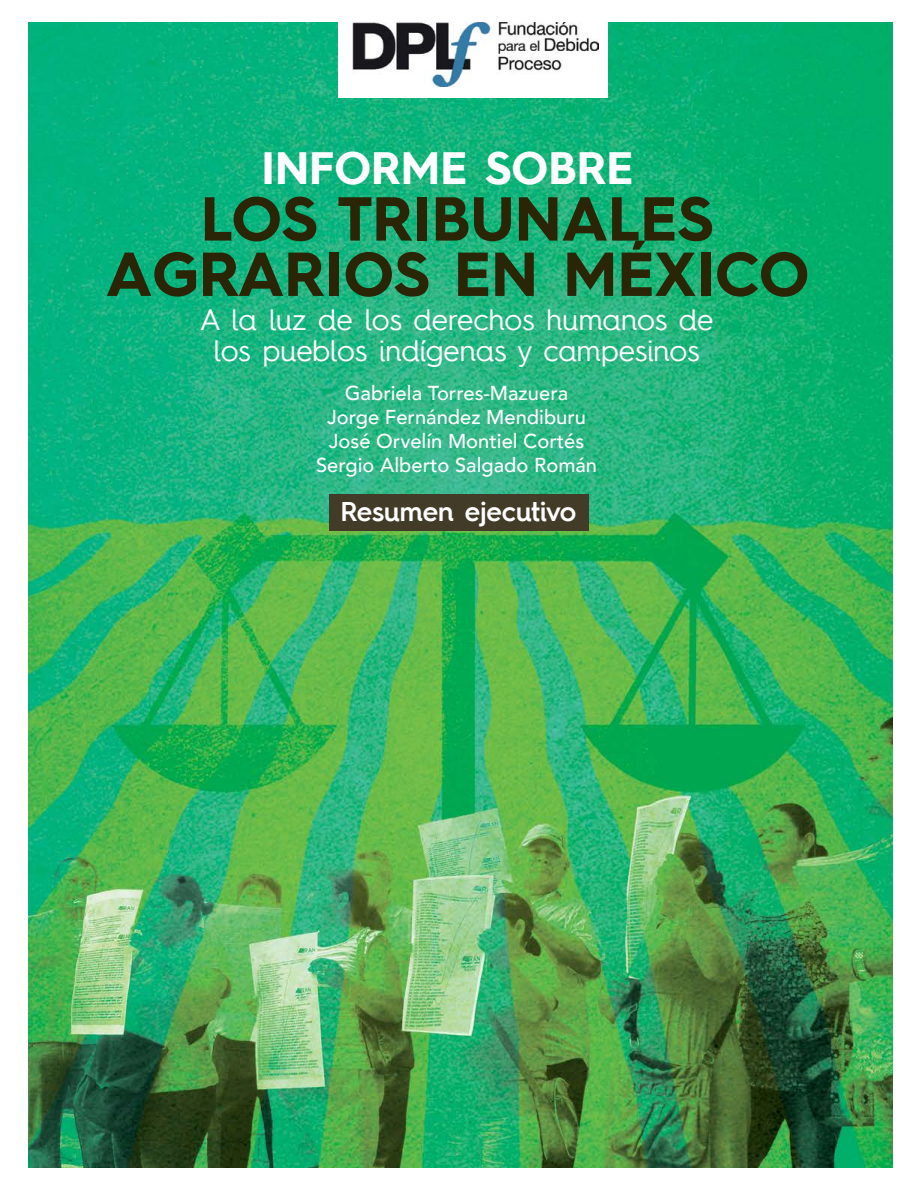
<style>
.page{position:relative;width:918px;height:1188px;background:#fff}
.page>*{position:absolute;margin:0;border:0;box-sizing:border-box;transform-origin:0 0}
.t1{font:700 62.25px/55.3px "Hurme Geometric Sans 4 W00";color:#2b2507;text-align:center}
.t2{font:700 45.15px "Hurme Geometric Sans 4 W00";color:#fff}
.t3{font:29.55px/30.2px "Hurme Geometric Sans 4 W00";color:#fff;text-align:center}
.t4{font:600 27px "Hurme Geometric Sans 4 W00";color:#fff}
.t5{font:500 20.1px/24.2px "Avenir";color:#fff;text-align:center}
</style>
<div class="page">
<img style="left:28px;top:22px;width:865px;height:1146px">
<div style="left:339px;top:0;width:269px;height:97px;background:#fff"></div>
<img style="left:353px;top:22px;width:245px;height:65px">
<div style="left:329px;top:494px;width:259px;height:37px;background:#423b27"></div>
<h2 class="t2" style="left:262px;top:136px;width:373px">INFORME SOBRE</h2>
<h1 class="t1" style="left:106px;top:190px;width:705px">LOS TRIBUNALES<br>AGRARIOS EN MÉXICO</h1>
<h3 class="t3" style="left:200px;top:304px;width:515px">A la luz de los derechos humanos de los pueblos indígenas y campesinos</h3>
<p class="t5" style="left:316px;top:380px;width:283px">Gabriela Torres-Mazuera<br>Jorge Fernández Mendiburu<br>José Orvelín Montiel Cortés<br>Sergio Alberto Salgado Román</p>
<h3 class="t4" style="left:340px;top:492px;width:238px">Resumen ejecutivo</h3>
</div>
